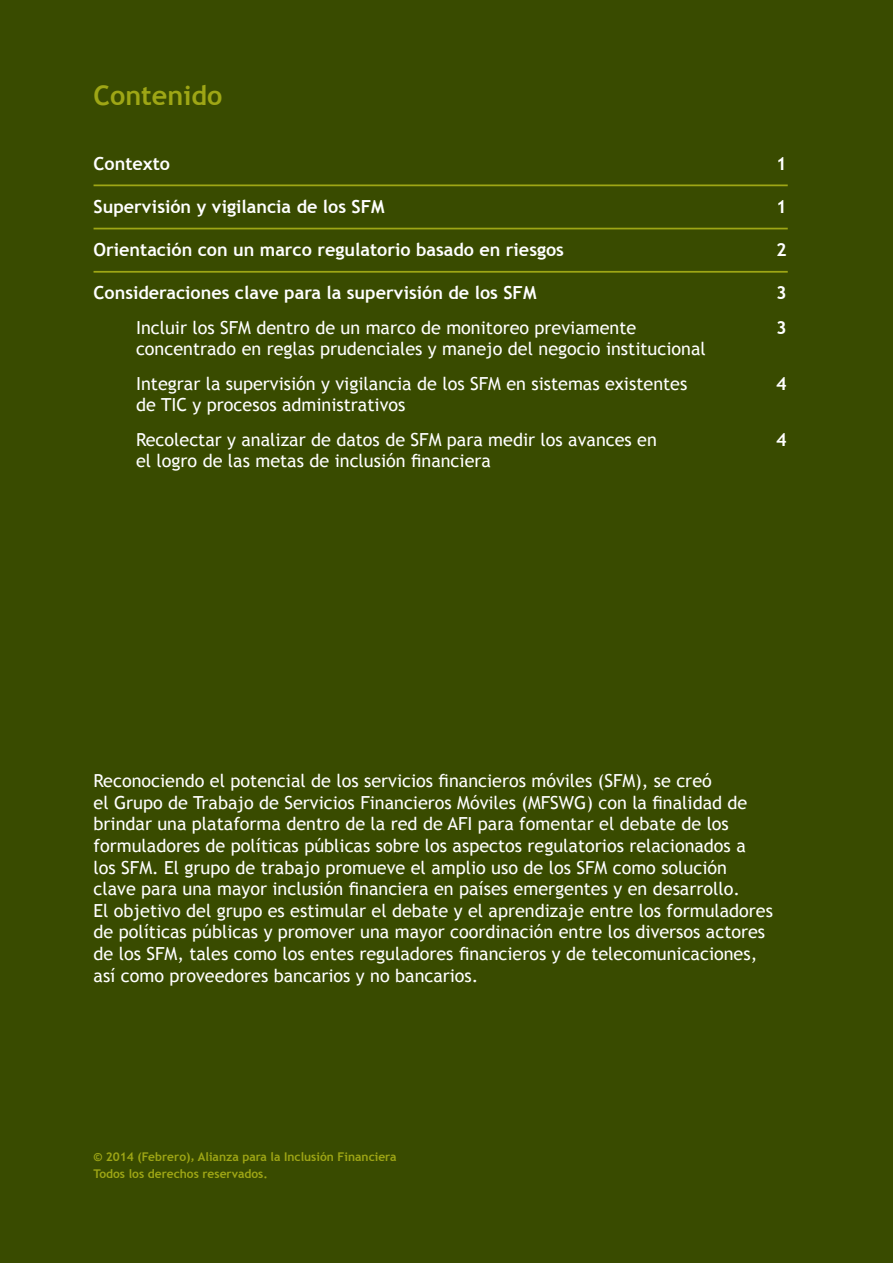
<style>
.page{position:relative;width:893px;height:1263px;background:#394b00}
.page>*{position:absolute;margin:0;border:0;box-sizing:border-box;transform-origin:0 0}
.t1{font:700 27px "Trebuchet MS";color:#9ea615}
.t2{font:18px/21.6px "Trebuchet MS";color:#fff}
.t3{font:700 18px "Trebuchet MS";color:#fff}
.t4{font:700 12px "Trebuchet MS";color:#9ea615}
</style>
<div class="page">
<hr style="left:94px;top:184px;width:694px;height:2px;background:#9ea615">
<hr style="left:94px;top:228px;width:694px;height:1px;background:#9ea615">
<hr style="left:94px;top:271px;width:694px;height:2px;background:#9ea615">
<p class="t1" style="left:94px;top:78px;width:130px">Contenido</p>
<p class="t3" style="left:94px;top:152px;width:78px">Contexto</p>
<p class="t3" style="left:776px;top:152px;width:12px">1</p>
<p class="t3" style="left:94px;top:195px;width:293px">Supervisión y vigilancia de los SFM</p>
<p class="t3" style="left:776px;top:195px;width:12px">1</p>
<p class="t3" style="left:94px;top:239px;width:472px">Orientación con un marco regulatorio basado en riesgos</p>
<p class="t3" style="left:776px;top:239px;width:12px">2</p>
<p class="t3" style="left:94px;top:282px;width:444px">Consideraciones clave para la supervisión de los SFM</p>
<p class="t3" style="left:776px;top:282px;width:12px">3</p>
<p class="t2" style="left:136px;top:317px;width:502px">Incluir los SFM dentro de un marco de monitoreo previamente</p>
<p class="t3" style="left:776px;top:316px;width:12px">3</p>
<p class="t2" style="left:136px;top:338px;width:571px">concentrado en reglas prudenciales y manejo del negocio institucional</p>
<p class="t2" style="left:136px;top:373px;width:553px">Integrar la supervisión y vigilancia de los SFM en sistemas existentes</p>
<p class="t3" style="left:776px;top:372px;width:12px">4</p>
<p class="t2" style="left:136px;top:394px;width:271px">de TIC y procesos administrativos</p>
<p class="t2" style="left:136px;top:429px;width:522px">Recolectar y analizar de datos de SFM para medir los avances en</p>
<p class="t3" style="left:776px;top:428px;width:12px">4</p>
<p class="t2" style="left:136px;top:450px;width:356px">el logro de las metas de inclusión financiera</p>
<p class="t2" style="left:94px;top:770px;width:681px">Reconociendo el potencial de los servicios financieros móviles (SFM), se creó<br>el Grupo de Trabajo de Servicios Financieros Móviles (MFSWG) con la finalidad de brindar una plataforma dentro de la red de AFI para fomentar el debate de los formuladores de políticas públicas sobre los aspectos regulatorios relacionados a<br>los SFM. El grupo de trabajo promueve el amplio uso de los SFM como solución clave para una mayor inclusión financiera en países emergentes y en desarrollo.<br>El objetivo del grupo es estimular el debate y el aprendizaje entre los formuladores de políticas públicas y promover una mayor coordinación entre los diversos actores de los SFM, tales como los entes reguladores financieros y de telecomunicaciones, así como proveedores bancarios y no bancarios.</p>
<p class="t4" style="left:94px;top:1150px;width:304px">© 2014 (Febrero), Alianza para la Inclusión Financiera</p>
<p class="t4" style="left:94px;top:1166px;width:176px">Todos los derechos reservados.</p>
</div>
